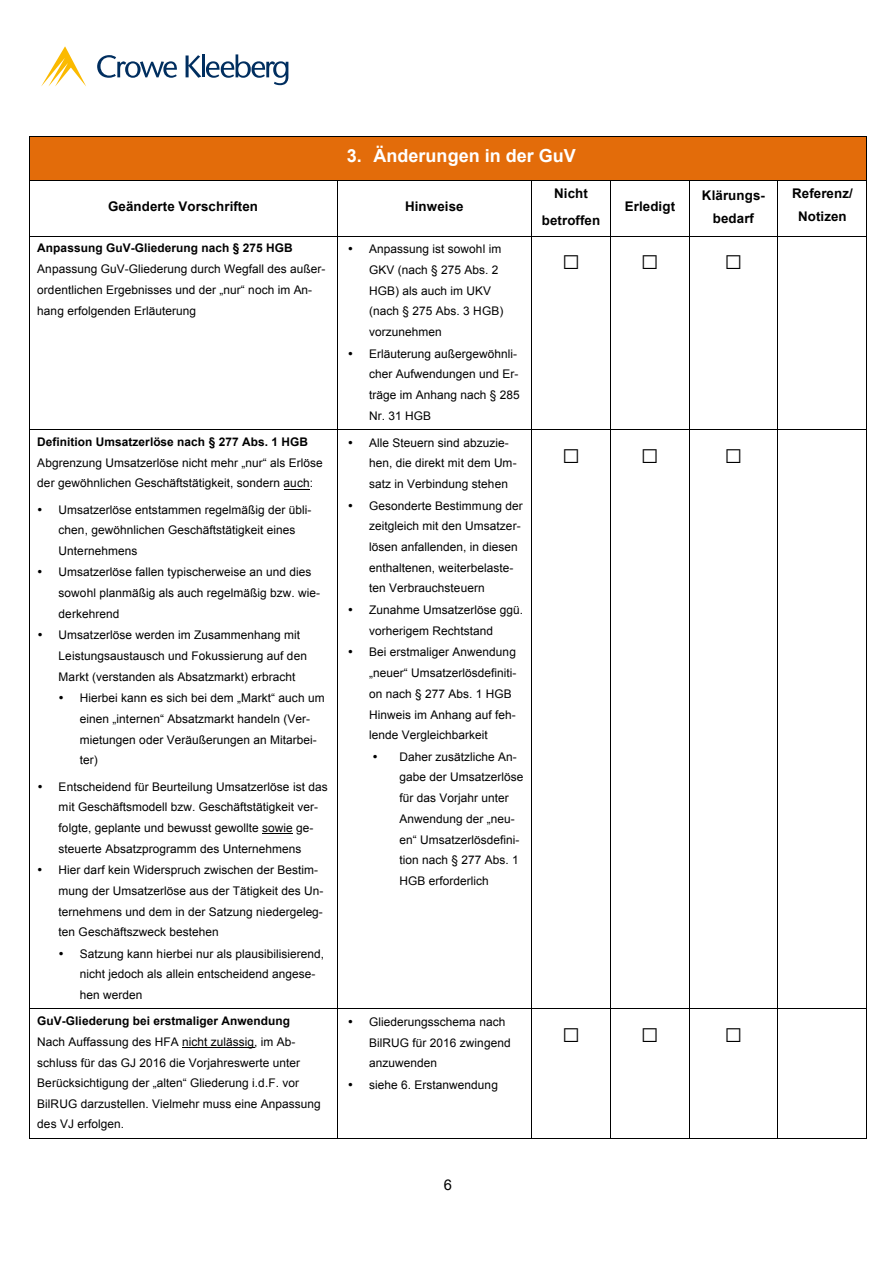
<style>
.page{position:relative;width:893px;height:1263px;background:#fff}
.page>*{position:absolute;margin:0;border:0;box-sizing:border-box;transform-origin:0 0}
.t1{font:29.85px "Arial";color:#000}
.t2{font:700 18px "Arial";color:#fff}
.t3{font:14.7px "Arial";color:#000}
.t4{font:700 13.35px/23.1px "Arial";letter-spacing:.01em;color:#000;text-align:center}
.t5{font:11.85px/20.7px "Arial";letter-spacing:.005em;color:#000}
.t6{font:700 11.85px "Arial";letter-spacing:.005em;color:#000}
</style>
<div class="page">
<div style="left:30px;top:137px;width:836px;height:43px;background:#e36c0a"></div>
<hr style="left:29px;top:136px;width:837px;height:1px;background:#000">
<hr style="left:29px;top:137px;width:1px;height:43px;background:#000">
<hr style="left:866px;top:137px;width:1px;height:43px;background:#000">
<hr style="left:29px;top:180px;width:308px;height:1px;background:#000">
<hr style="left:337px;top:180px;width:194px;height:1px;background:#000">
<hr style="left:532px;top:180px;width:78px;height:1px;background:#000">
<hr style="left:611px;top:180px;width:78px;height:1px;background:#000">
<hr style="left:690px;top:180px;width:88px;height:1px;background:#000">
<hr style="left:778px;top:180px;width:88px;height:1px;background:#000">
<hr style="left:29px;top:181px;width:1px;height:55px;background:#000">
<hr style="left:337px;top:181px;width:1px;height:55px;background:#000">
<hr style="left:531px;top:181px;width:1px;height:55px;background:#000">
<hr style="left:610px;top:181px;width:1px;height:55px;background:#000">
<hr style="left:689px;top:181px;width:1px;height:55px;background:#000">
<hr style="left:778px;top:181px;width:1px;height:55px;background:#000">
<hr style="left:866px;top:181px;width:1px;height:55px;background:#000">
<hr style="left:29px;top:236px;width:308px;height:1px;background:#000">
<hr style="left:337px;top:236px;width:194px;height:1px;background:#000">
<hr style="left:532px;top:236px;width:78px;height:1px;background:#000">
<hr style="left:611px;top:236px;width:78px;height:1px;background:#000">
<hr style="left:690px;top:236px;width:88px;height:1px;background:#000">
<hr style="left:778px;top:236px;width:88px;height:1px;background:#000">
<hr style="left:29px;top:237px;width:1px;height:193px;background:#000">
<hr style="left:337px;top:237px;width:1px;height:193px;background:#000">
<hr style="left:531px;top:237px;width:1px;height:193px;background:#000">
<hr style="left:610px;top:237px;width:1px;height:193px;background:#000">
<hr style="left:689px;top:237px;width:1px;height:193px;background:#000">
<hr style="left:778px;top:237px;width:1px;height:193px;background:#000">
<hr style="left:866px;top:237px;width:1px;height:193px;background:#000">
<svg style="left:284px;top:489px;width:26px;height:1px"></svg>
<hr style="left:262px;top:833px;width:31px;height:1px;background:#000">
<hr style="left:29px;top:430px;width:308px;height:1px;background:#000">
<hr style="left:337px;top:430px;width:194px;height:1px;background:#000">
<hr style="left:532px;top:430px;width:78px;height:1px;background:#000">
<hr style="left:611px;top:430px;width:78px;height:1px;background:#000">
<hr style="left:690px;top:430px;width:88px;height:1px;background:#000">
<hr style="left:778px;top:430px;width:88px;height:1px;background:#000">
<hr style="left:29px;top:430px;width:1px;height:578px;background:#000">
<hr style="left:337px;top:430px;width:1px;height:578px;background:#000">
<hr style="left:531px;top:430px;width:1px;height:578px;background:#000">
<hr style="left:610px;top:430px;width:1px;height:578px;background:#000">
<hr style="left:689px;top:430px;width:1px;height:578px;background:#000">
<hr style="left:778px;top:430px;width:1px;height:578px;background:#000">
<hr style="left:866px;top:430px;width:1px;height:578px;background:#000">
<hr style="left:182px;top:1047px;width:72px;height:1px;background:#000">
<hr style="left:29px;top:1008px;width:308px;height:1px;background:#000">
<hr style="left:337px;top:1008px;width:194px;height:1px;background:#000">
<hr style="left:532px;top:1008px;width:78px;height:1px;background:#000">
<hr style="left:611px;top:1008px;width:78px;height:1px;background:#000">
<hr style="left:690px;top:1008px;width:88px;height:1px;background:#000">
<hr style="left:778px;top:1008px;width:88px;height:1px;background:#000">
<hr style="left:29px;top:1009px;width:1px;height:129px;background:#000">
<hr style="left:29px;top:1138px;width:308px;height:1px;background:#000">
<hr style="left:337px;top:1009px;width:1px;height:129px;background:#000">
<hr style="left:337px;top:1138px;width:194px;height:1px;background:#000">
<hr style="left:531px;top:1009px;width:1px;height:129px;background:#000">
<hr style="left:532px;top:1138px;width:78px;height:1px;background:#000">
<hr style="left:610px;top:1009px;width:1px;height:129px;background:#000">
<hr style="left:611px;top:1138px;width:78px;height:1px;background:#000">
<hr style="left:689px;top:1009px;width:1px;height:129px;background:#000">
<hr style="left:690px;top:1138px;width:88px;height:1px;background:#000">
<hr style="left:778px;top:1009px;width:1px;height:129px;background:#000">
<hr style="left:778px;top:1138px;width:88px;height:1px;background:#000">
<hr style="left:866px;top:1009px;width:1px;height:129px;background:#000">
<svg style="left:97px;top:55px;width:80px;height:23px"></svg>
<svg style="left:41px;top:47px;width:45px;height:39px"></svg>
<svg style="left:186px;top:54px;width:102px;height:31px"></svg>
<h2 class="t2" style="left:347px;top:143px;width:230px">3. Änderungen in der GuV</h2>
<p class="t4" style="left:108px;top:196px;width:151px">Geänderte Vorschriften</p>
<p class="t4" style="left:405px;top:196px;width:60px">Hinweise</p>
<p class="t4" style="left:542px;top:179px;width:60px;line-height:27.8px">Nicht betroffen</p>
<p class="t4" style="left:625px;top:196px;width:52px">Erledigt</p>
<p class="t4" style="left:702px;top:184px;width:64px">Klärungs&shy;bedarf</p>
<p class="t4" style="left:792px;top:182px;width:62px">Referenz/<br>Notizen</p>
<p class="t6" style="left:37px;top:240px;width:257px">Anpassung GuV-Gliederung nach § 275 HGB</p>
<p class="t5" style="left:37px;top:259px;width:290px">Anpassung GuV-Gliederung durch Wegfall des außer&shy;ordentlichen Ergebnisses und der „nur“ noch im An&shy;hang erfolgenden Erläuterung</p>
<p class="t6" style="left:37px;top:434px;width:272px">Definition Umsatzerlöse nach § 277 Abs. 1 HGB</p>
<p class="t5" style="left:37px;top:452px;width:287px">Abgrenzung Umsatzerlöse nicht mehr „nur“ als Erlöse der gewöhnlichen Geschäftstätigkeit, sondern auch:</p>
<p class="t5" style="left:59px;top:499px;width:254px;text-indent:-21px">• Umsatzerlöse entstammen regelmäßig der übli&shy;chen, gewöhnlichen Geschäftstätigkeit eines<br>Unternehmens</p>
<p class="t5" style="left:59px;top:562px;width:263px;text-indent:-21px">• Umsatzerlöse fallen typischerweise an und dies sowohl planmäßig als auch regelmäßig bzw. wie&shy;derkehrend</p>
<p class="t5" style="left:59px;top:625px;width:250px;text-indent:-21px">• Umsatzerlöse werden im Zusammenhang mit<br>Leistungsaustausch und Fokussierung auf den<br>Markt (verstanden als Absatzmarkt) erbracht</p>
<p class="t5" style="left:80px;top:687px;width:246px;text-indent:-21px">• Hierbei kann es sich bei dem „Markt“ auch um einen „internen“ Absatzmarkt handeln (Ver&shy;mietungen oder Veräußerungen an Mitarbei&shy;ter)</p>
<p class="t5" style="left:59px;top:776px;width:271px;text-indent:-21px">• Entscheidend für Beurteilung Umsatzerlöse ist das mit Geschäftsmodell bzw. Geschäftstätigkeit ver&shy;folgte, geplante und bewusst gewollte sowie ge&shy;steuerte Absatzprogramm des Unternehmens</p>
<p class="t5" style="left:59px;top:859px;width:266px;text-indent:-21px">• Hier darf kein Widerspruch zwischen der Bestim&shy;mung der Umsatzerlöse aus der Tätigkeit des Un&shy;ternehmens und dem in der Satzung niedergeleg&shy;ten Geschäftszweck bestehen</p>
<p class="t5" style="left:80px;top:943px;width:246px;text-indent:-21px">• Satzung kann hierbei nur als plausibilisierend, nicht jedoch als allein entscheidend angese&shy;hen werden</p>
<p class="t6" style="left:37px;top:1013px;width:254px">GuV-Gliederung bei erstmaliger Anwendung</p>
<p class="t5" style="left:37px;top:1031px;width:285px">Nach Auffassung des HFA nicht zulässig, im Ab&shy;schluss für das GJ 2016 die Vorjahreswerte unter Berücksichtigung der „alten“ Gliederung i.d.F. vor BilRUG darzustellen. Vielmehr muss eine Anpassung des VJ erfolgen.</p>
<p class="t5" style="left:369px;top:239px;width:136px;text-indent:-21px">• Anpassung ist sowohl im<br>GKV (nach § 275 Abs. 2<br>HGB) als auch im UKV (nach § 275 Abs. 3 HGB) vorzunehmen</p>
<p class="t5" style="left:369px;top:343px;width:152px;text-indent:-21px">• Erläuterung außergewöhnli&shy;cher Aufwendungen und Er&shy;träge im Anhang nach § 285<br>Nr. 31 HGB</p>
<p class="t5" style="left:369px;top:433px;width:149px;text-indent:-21px">• Alle Steuern sind abzuzie&shy;hen, die direkt mit dem Um&shy;satz in Verbindung stehen</p>
<p class="t5" style="left:369px;top:495px;width:155px;text-indent:-21px">• Gesonderte Bestimmung der zeitgleich mit den Umsatzer&shy;lösen anfallenden, in diesen enthaltenen, weiterbelaste&shy;ten Verbrauchsteuern</p>
<p class="t5" style="left:369px;top:600px;width:156px;text-indent:-21px">• Zunahme Umsatzerlöse ggü. vorherigem Rechtstand</p>
<p class="t5" style="left:369px;top:642px;width:149px;text-indent:-21px">• Bei erstmaliger Anwendung „neuer“ Umsatzerlösdefiniti&shy;on nach § 277 Abs. 1 HGB<br>Hinweis im Anhang auf feh&shy;lende Vergleichbarkeit</p>
<p class="t5" style="left:399px;top:746px;width:126px;text-indent:-27px">• Daher zusätzliche An&shy;gabe der Umsatzerlöse für das Vorjahr unter<br>Anwendung der „neu&shy;en“ Umsatzerlösdefini&shy;tion nach § 277 Abs. 1<br>HGB erforderlich</p>
<p class="t5" style="left:369px;top:1011px;width:143px;text-indent:-21px">• Gliederungsschema nach<br>BilRUG für 2016 zwingend anzuwenden</p>
<p class="t5" style="left:348px;top:1074px;width:152px">• siehe 6. Erstanwendung</p>
<p class="t3" style="left:444px;top:1175px;width:10px">6</p>
<h1 class="t1" style="left:562px;top:239px;width:98px">□ □</h1>
<h1 class="t1" style="left:724px;top:239px;width:20px">□</h1>
<h1 class="t1" style="left:562px;top:433px;width:98px">□ □</h1>
<h1 class="t1" style="left:724px;top:433px;width:20px">□</h1>
<h1 class="t1" style="left:562px;top:1012px;width:98px">□ □</h1>
<h1 class="t1" style="left:724px;top:1012px;width:20px">□</h1>
</div>
